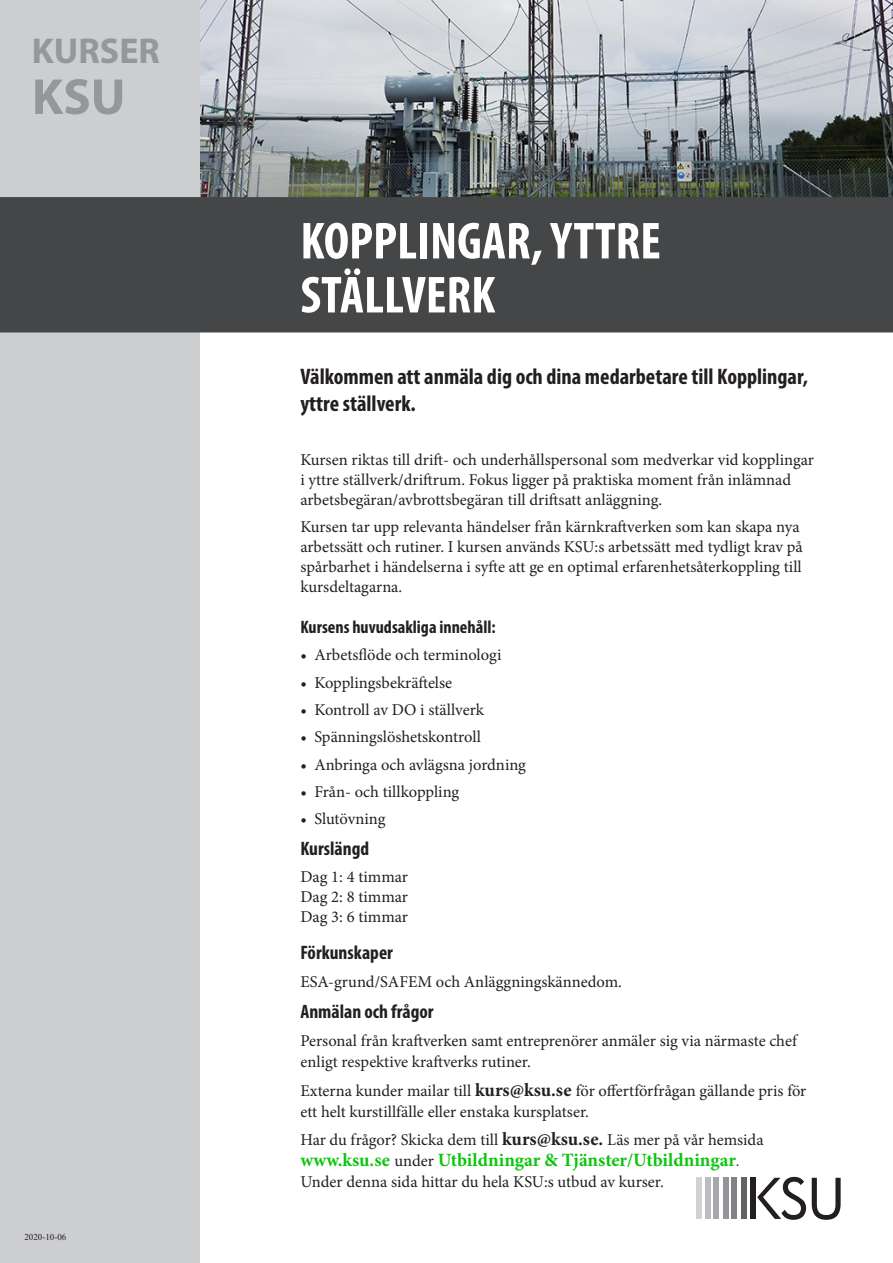
<style>
.page{position:relative;width:893px;height:1263px;background:#fff}
.page>*{position:absolute;margin:0;border:0;box-sizing:border-box;transform-origin:0 0}
.Text_i_bild{font:700 condensed 52.5px/54px "Myriad Pro";color:#fff}
.Rubrik_1{font:700 51px "Myriad Pro";color:#95979a}
.Rubrik_1-2{font:700 36px "Myriad Pro";color:#95979a}
.Text_i_bild-2{font:700 condensed 22.5px/27px "Myriad Pro";color:#231f20}
.Text_i_bild-3{font:700 condensed 19.5px "Myriad Pro";color:#231f20}
.Text_i_bild-4{font:700 18.75px "Minion Pro";color:#0cc50c}
.Text_i_bild-5{font:700 condensed 18px "Myriad Pro";color:#231f20}
.Text_i_bild-6{font:16.5px/19.8px "Minion Pro";color:#231f20}
.Rubrik_3{font:9px "Times New Roman";color:#231f20}
.s1{font-weight:700;font-size:18.75px}
.s2{font-weight:400;font-size:16.5px;color:#231f20}
.s3{font-weight:400;font-size:16.5px;color:#454c5f}
</style>
<div class="page">
<svg style="left:757px;top:1177px;width:49px;height:43px"></svg>
<svg style="left:812px;top:1178px;width:29px;height:42px"></svg>
<div style="left:705px;top:1177px;width:5px;height:42px;background:#bcbdc0"></div>
<div style="left:696px;top:1177px;width:5px;height:42px;background:#d1d2d4"></div>
<div style="left:714px;top:1177px;width:5px;height:42px;background:#a8a9ad"></div>
<div style="left:723px;top:1177px;width:5px;height:42px;background:#939598"></div>
<div style="left:732px;top:1177px;width:5px;height:42px;background:#808285"></div>
<div style="left:741px;top:1177px;width:5px;height:42px;background:#636366"></div>
<div style="left:750px;top:1177px;width:6px;height:42px;background:#231f20"></div>
<img style="left:199px;top:0;width:694px;height:197px">
<div style="left:0;top:0;width:199px;height:1263px;background:#cdced0"></div>
<div style="left:0;top:197px;width:893px;height:135px;background:#454647"></div>
<p class="Rubrik_1-2" style="left:32px;top:27px;width:130px">KURSER</p>
<p class="Rubrik_1" style="left:32px;top:63px;width:95px">KSU</p>
<p class="Rubrik_3" style="left:24px;top:1230px;width:43px">2020-10-06</p>
<p class="Text_i_bild" style="left:300px;top:213px;width:362px">KOPPLINGAR, YTTRE<br>STÄLLVERK</p>
<p class="Text_i_bild-2" style="left:300px;top:362px;width:509px">Välkommen att anmäla dig och dina medarbetare till Kopplingar, yttre ställverk.</p>
<p class="Text_i_bild-6" style="left:300px;top:450px;width:515px">Kursen riktas till drift- och underhållspersonal som medverkar vid kopplingar i yttre ställverk/driftrum. Fokus ligger på praktiska moment från inlämnad arbetsbegäran/avbrottsbegäran till driftsatt anläggning.</p>
<p class="Text_i_bild-6" style="left:300px;top:517px;width:504px">Kursen tar upp relevanta händelser från kärnkraftverken som kan skapa nya arbetssätt och rutiner. I kursen används KSU:s arbetssätt med tydligt krav på spårbarhet i händelserna i syfte att ge en optimal erfarenhetsåterkoppling till kursdeltagarna.</p>
<p class="Text_i_bild-5" style="left:300px;top:616px;width:197px">Kursens huvudsakliga innehåll:</p>
<p class="Text_i_bild-6" style="left:300px;top:645px;width:203px">• Arbetsflöde och terminologi</p>
<p class="Text_i_bild-6" style="left:300px;top:672px;width:153px">• Kopplingsbekräftelse</p>
<p class="Text_i_bild-6" style="left:300px;top:700px;width:185px">• Kontroll av DO i ställverk</p>
<p class="Text_i_bild-6" style="left:300px;top:727px;width:182px">• Spänningslöshetskontroll</p>
<p class="Text_i_bild-6" style="left:300px;top:754px;width:227px">• Anbringa och avlägsna jordning</p>
<p class="Text_i_bild-6" style="left:300px;top:782px;width:160px">• Från- och tillkoppling</p>
<p class="Text_i_bild-6" style="left:300px;top:809px;width:87px">• Slutövning</p>
<p class="Text_i_bild-3" style="left:300px;top:836px;width:70px">Kurslängd</p>
<p class="Text_i_bild-6" style="left:300px;top:867px;width:109px;text-align:justify">Dag 1: 4 timmar Dag 2: 8 timmar Dag 3: 6 timmar</p>
<p class="Text_i_bild-3" style="left:300px;top:941px;width:94px">Förkunskaper</p>
<p class="Text_i_bild-6" style="left:300px;top:972px;width:323px">ESA-grund/SAFEM och Anläggningskännedom.</p>
<p class="Text_i_bild-3" style="left:300px;top:999px;width:135px">Anmälan och frågor</p>
<p class="Text_i_bild-6" style="left:300px;top:1030px;width:498px;line-height:21px">Personal från kraftverken samt entreprenörer anmäler sig via närmaste chef enligt respektive kraftverks rutiner.</p>
<p class="Text_i_bild-6" style="left:300px;top:1080px;width:507px;line-height:21px">Externa kunder mailar till <span class="s1">kurs@ksu.se</span> för offertförfrågan gällande pris för ett helt kurstillfälle eller enstaka kursplatser.</p>
<p class="Text_i_bild-6" style="left:300px;top:1130px;width:465px">Har du frågor? Skicka dem till <span class="s1">kurs@ksu.se.</span> Läs mer på vår hemsida</p>
<p class="Text_i_bild-4" style="left:300px;top:1147px;width:441px">www.ksu.se <span class="s2">under</span> Utbildningar &amp; Tjänster/Utbildningar<span class="s3">.</span></p>
<p class="Text_i_bild-6" style="left:300px;top:1172px;width:365px">Under denna sida hittar du hela KSU:s utbud av kurser.</p>
</div>
